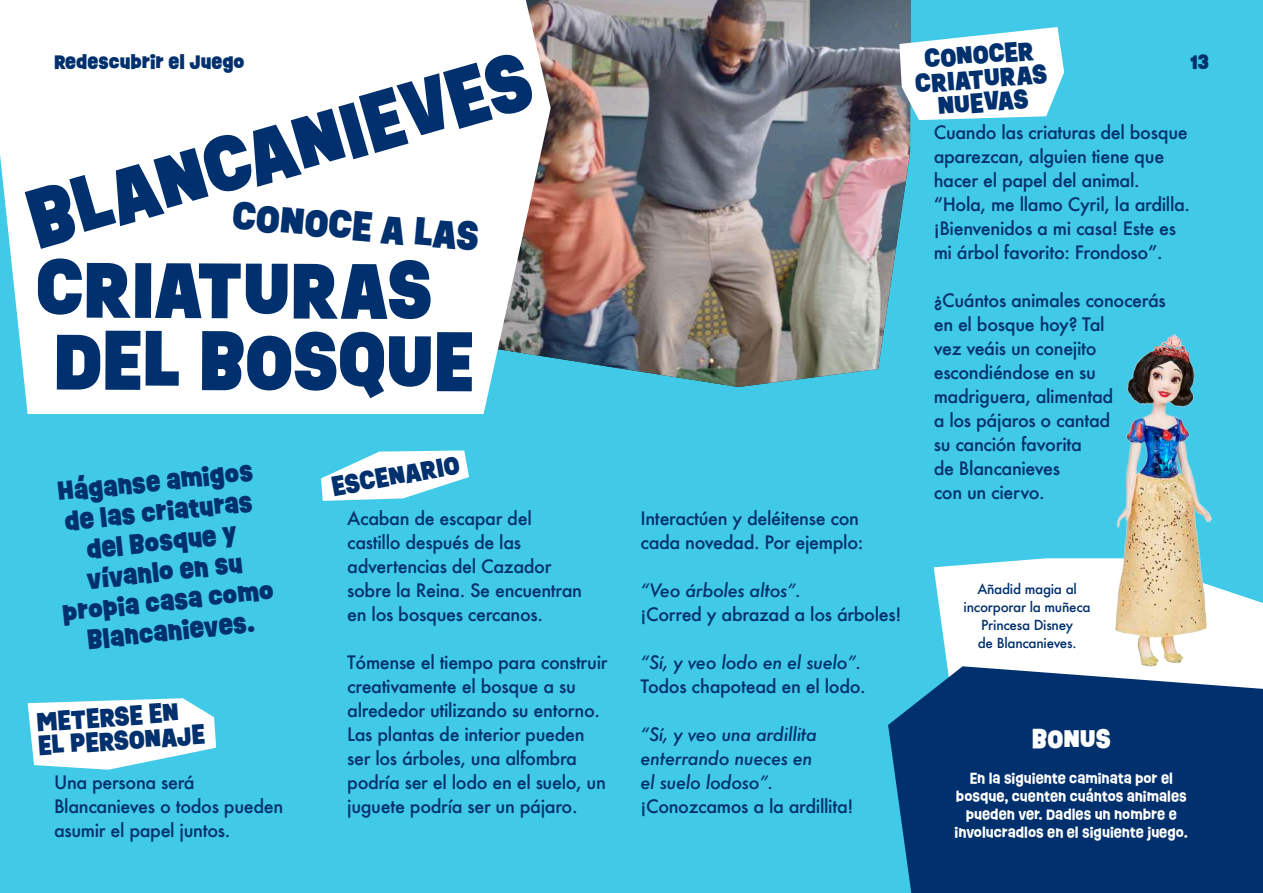
<style>
.page{position:relative;width:1263px;height:893px;background:#41c9e8}
.page>*{position:absolute;margin:0;border:0;box-sizing:border-box;transform-origin:0 0}
.t1{font:900 72px/72.2px "Ruddy";letter-spacing:-.005em;color:#00306d}
.t2{font:900 36px "Ruddy";color:#00306d}
.t3{font:900 24px/30px "Ruddy";color:#00306d;text-align:center}
.t4{font:900 24px "Ruddy";color:#fff}
.t5{font:500 18px/24px "Futura";letter-spacing:-.02em;color:#00306d}
.t6{font:italic 500 18px/24px "Futura";letter-spacing:-.02em;color:#00306d}
.t7{font:900 18px "Ruddy";color:#00306d}
.t8{font:700 13.5px/18px "Ruddy";color:#fff;text-align:center}
.t9{font:500 13.5px/18px "Futura";letter-spacing:-.02em;color:#00306d;text-align:center}
</style>
<div class="page">
<svg style="left:934px;top:558px;width:329px;height:108px"></svg>
<img style="left:551px;top:0;width:359px;height:387px">
<div style="left:0;top:0;width:551px;height:414px;background:#fff"></div>
<img style="left:1113px;top:333px;width:100px;height:333px">
<svg style="left:888px;top:666px;width:375px;height:227px;fill:#00306d"></svg>
<svg style="left:28px;top:698px;width:188px;height:72px"></svg>
<svg style="left:899px;top:27px;width:165px;height:93px"></svg>
<svg style="left:321px;top:450px;width:148px;height:51px"></svg>
<h3 class="t3" style="left:913px;top:47px;width:134px;line-height:24px;rotate:-4deg">CONOCER<br>CRIATURAS<br>NUEVAS</h3>
<h1 class="t1" style="left:20px;top:187px;width:522px;rotate:-16deg">BLANCANIEVES</h1>
<p class="t7" style="left:54px;top:48px;width:192px">Redescubrir el Juego</p>
<p class="t7" style="left:1190px;top:48px;width:20px">13</p>
<p class="t5" style="left:934px;top:120px;width:258px">Cuando las criaturas del bosque aparezcan, alguien tiene que hacer el papel del animal. “Hola, me llamo Cyril, la ardilla. ¡Bienvenidos a mi casa! Este es mi árbol favorito: Frondoso”.</p>
<p class="t5" style="left:934px;top:288px;width:234px">¿Cuántos animales conocerás en el bosque hoy? Tal<br>vez veáis un conejito escondiéndose en su madriguera, alimentad<br>a los pájaros o cantad<br>su canción favorita<br>de Blancanieves<br>con un ciervo.</p>
<h2 class="t2" style="left:235px;top:189px;width:249px;rotate:5deg">CONOCE A LAS</h2>
<h1 class="t1" style="left:36px;top:253px;width:440px">CRIATURAS<br>DEL BOSQUE</h1>
<h3 class="t3" style="left:56px;top:477px;width:198px;rotate:-6deg">Háganse amigos</h3>
<h3 class="t3" style="left:329px;top:472px;width:131px;rotate:-10deg">ESCENARIO</h3>
<h3 class="t3" style="left:51px;top:508px;width:214px;rotate:-6deg">de las criaturas del Bosque y vívanlo en su propia casa como<br>Blancanieves.</h3>
<p class="t5" style="left:347px;top:506px;width:236px">Acaban de escapar del castillo después de las advertencias del Cazador sobre la Reina. Se encuentran en los bosques cercanos.</p>
<p class="t5" style="left:347px;top:650px;width:262px">Tómense el tiempo para construir creativamente el bosque a su alrededor utilizando su entorno.<br>Las plantas de interior pueden ser los árboles, una alfombra podría ser el lodo en el suelo, un juguete podría ser un pájaro.</p>
<p class="t5" style="left:640px;top:506px;width:224px">Interactúen y deléitense con cada novedad. Por ejemplo:</p>
<p class="t6" style="left:640px;top:578px;width:162px">“Veo árboles altos”.</p>
<p class="t5" style="left:640px;top:602px;width:262px">¡Corred y abrazad a los árboles!</p>
<p class="t6" style="left:640px;top:650px;width:222px">“Sí, y veo lodo en el suelo”.</p>
<p class="t5" style="left:640px;top:674px;width:227px">Todos chapotead en el lodo.</p>
<p class="t6" style="left:640px;top:722px;width:178px">“Sí, y veo una ardillita enterrando nueces en el suelo lodoso”.</p>
<p class="t5" style="left:640px;top:794px;width:215px">¡Conozcamos a la ardillita!</p>
<p class="t9" style="left:964px;top:580px;width:128px">Añadid magia al incorporar la muñeca<br>Princesa Disney<br>de Blancanieves.</p>
<h3 class="t3" style="left:36px;top:710px;width:169px;line-height:24px;text-align:left;rotate:-4deg">METERSE EN<br>EL PERSONAJE</h3>
<h3 class="t4" style="left:1032px;top:721px;width:80px">BONUS</h3>
<p class="t8" style="left:954px;top:769px;width:235px">En la siguiente caminata por el bosque, cuenten cuántos animales pueden ver. Dadles un nombre e involucradlos en el siguiente juego.</p>
<p class="t5" style="left:54px;top:770px;width:231px">Una persona será<br>Blancanieves o todos pueden asumir el papel juntos.</p>
</div>
